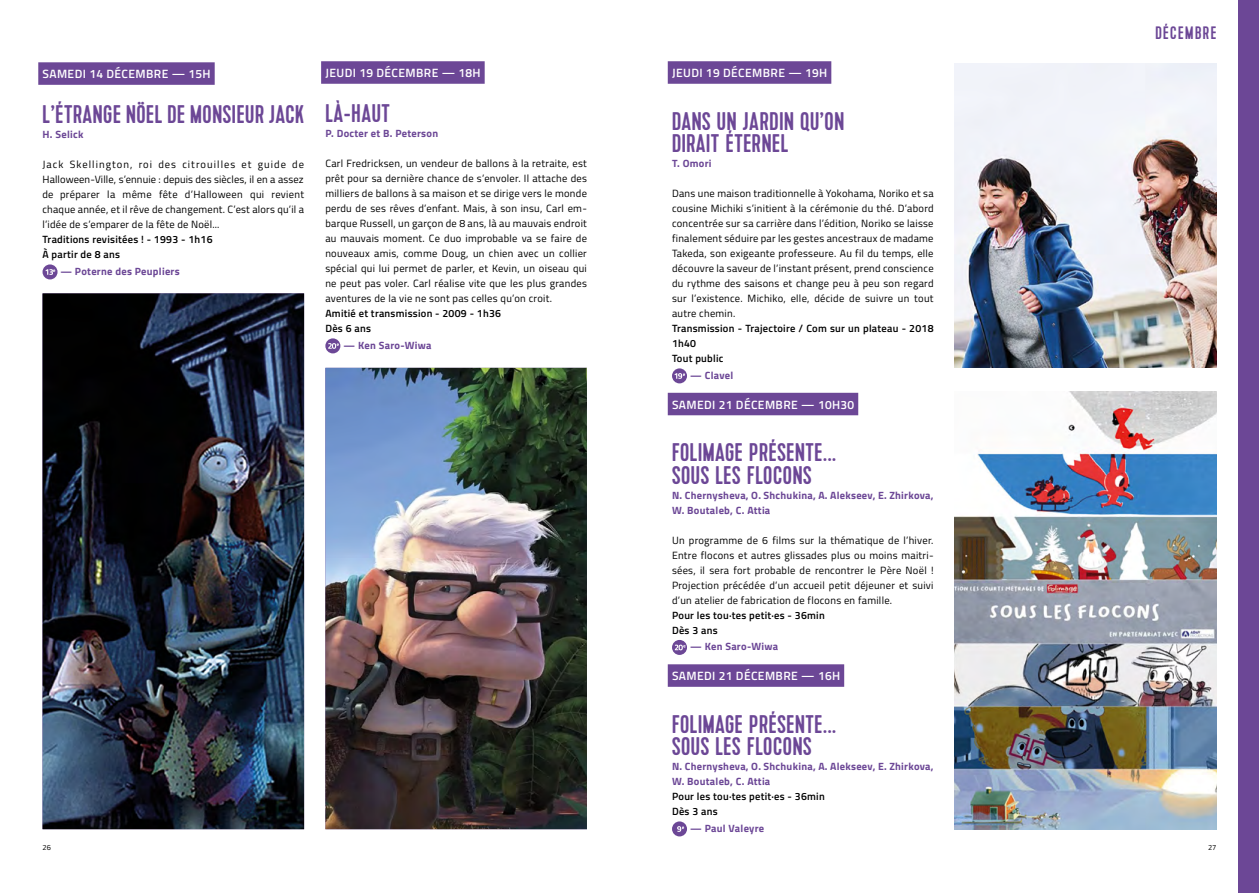
<style>
.page{position:relative;width:1259px;height:893px;background:#fff}
.page>*{position:absolute;margin:0;border:0;box-sizing:border-box;transform-origin:0 0}
.t1{font:25.5px/22.5px "Kapra";letter-spacing:.025em;color:#6c4796}
.t2{font:18px "Kapra";letter-spacing:.08em;color:#6c4796}
.t3{font:600 12px "Titillium Web";letter-spacing:.035em;color:#fff}
.t4{font:10.5px/15px "Titillium Web";letter-spacing:.025em;color:#000;text-align:justify}
.t5{font:700 10.5px/15px "Titillium Web";letter-spacing:.025em;color:#6c4796}
.t6{font:600 10.5px/15px "Titillium Web";letter-spacing:.025em;color:#000}
.t7{font:7.5px "Titillium Web";color:#000}
</style>
<div class="page">
<div style="left:38px;top:62px;width:177px;height:23px;background:#6c4796"></div>
<svg style="left:43px;top:264px;width:15px;height:15px"></svg>
<svg style="left:45px;top:269px;width:10px;height:6px"></svg>
<div style="left:321px;top:61px;width:164px;height:23px;background:#6c4796"></div>
<div style="left:325px;top:338px;width:15px;height:15px;background:#6c4796;border-radius:50%"></div>
<svg style="left:328px;top:343px;width:11px;height:6px"></svg>
<div style="left:668px;top:61px;width:163px;height:23px;background:#6c4796"></div>
<div style="left:668px;top:393px;width:190px;height:22px;background:#6c4796"></div>
<div style="left:668px;top:664px;width:176px;height:23px;background:#6c4796"></div>
<div style="left:672px;top:368px;width:15px;height:15px;background:#6c4796;border-radius:50%"></div>
<svg style="left:674px;top:373px;width:11px;height:6px"></svg>
<svg style="left:672px;top:640px;width:15px;height:15px"></svg>
<svg style="left:675px;top:645px;width:10px;height:5px"></svg>
<div style="left:672px;top:821px;width:15px;height:15px;background:#6c4796;border-radius:50%"></div>
<svg style="left:677px;top:826px;width:7px;height:6px"></svg>
<img style="left:955px;top:64px;width:261px;height:304px">
<img style="left:955px;top:391px;width:261px;height:438px">
<img style="left:325px;top:368px;width:262px;height:461px">
<img style="left:43px;top:293px;width:261px;height:536px">
<div style="left:1237px;top:0;width:22px;height:893px;background:#6c4796"></div>
<p class="t3" style="left:43px;top:65px;width:170px">SAMEDI 14 DÉCEMBRE — 15H</p>
<h1 class="t1" style="left:43px;top:104px;width:263px">L’ÉTRANGE NÖEL DE MONSIEUR JACK</h1>
<p class="t5" style="left:43px;top:127px;width:42px">H. Selick</p>
<p class="t4" style="left:43px;top:157px;width:263px">Jack Skellington, roi des citrouilles et guide de Halloween-Ville, s’ennuie : depuis des siècles, il en a assez de préparer la même fête d’Halloween qui revient chaque année, et il rêve de changement. C’est alors qu’il a l’idée de s’emparer de la fête de Noël...</p>
<p class="t6" style="left:43px;top:232px;width:171px">Traditions revisitées ! - 1993 - 1h16<br>À partir de 8 ans</p>
<p class="t5" style="left:60px;top:263px;width:121px">— Poterne des Peupliers</p>
<p class="t3" style="left:325px;top:64px;width:157px">JEUDI 19 DÉCEMBRE — 18H</p>
<h1 class="t1" style="left:325px;top:103px;width:66px">LÀ-HAUT</h1>
<p class="t5" style="left:325px;top:126px;width:114px">P. Docter et B. Peterson</p>
<p class="t4" style="left:325px;top:156px;width:263px">Carl Fredricksen, un vendeur de ballons à la retraite, est prêt pour sa dernière chance de s’envoler. Il attache des milliers de ballons à sa maison et se dirige vers le monde perdu de ses rêves d’enfant. Mais, à son insu, Carl em&shy;barque Russell, un garçon de 8 ans, là au mauvais endroit au mauvais moment. Ce duo improbable va se faire de nouveaux amis, comme Doug, un chien avec un collier spécial qui lui permet de parler, et Kevin, un oiseau qui ne peut pas voler. Carl réalise vite que les plus grandes aventures de la vie ne sont pas celles qu’on croit.</p>
<p class="t6" style="left:325px;top:306px;width:177px">Amitié et transmission - 2009 - 1h36<br>Dès 6 ans</p>
<p class="t5" style="left:344px;top:337px;width:89px">— Ken Saro-Wiwa</p>
<p class="t3" style="left:672px;top:64px;width:157px">JEUDI 19 DÉCEMBRE — 19H</p>
<h1 class="t1" style="left:672px;top:111px;width:174px">DANS UN JARDIN QU’ON<br>DIRAIT ÉTERNEL</h1>
<p class="t5" style="left:672px;top:156px;width:41px">T. Omori</p>
<p class="t4" style="left:672px;top:186px;width:263px">Dans une maison traditionnelle à Yokohama, Noriko et sa cousine Michiki s’initient à la cérémonie du thé. D’abord concentrée sur sa carrière dans l’édition, Noriko se laisse finalement séduire par les gestes ancestraux de madame Takeda, son exigeante professeure. Au fil du temps, elle découvre la saveur de l’instant présent, prend conscience du rythme des saisons et change peu à peu son regard sur l’existence. Michiko, elle, décide de suivre un tout autre chemin.</p>
<p class="t6" style="left:672px;top:321px;width:263px">Transmission - Trajectoire / Com sur un plateau - 2018<br>1h40<br>Tout public</p>
<p class="t5" style="left:690px;top:367px;width:45px">— Clavel</p>
<p class="t3" style="left:672px;top:396px;width:184px">SAMEDI 21 DÉCEMBRE — 10H30</p>
<h1 class="t1" style="left:672px;top:442px;width:166px">FOLIMAGE PRÉSENTE...<br>SOUS LES FLOCONS</h1>
<p class="t5" style="left:672px;top:487px;width:263px">N. Chernysheva, O. Shchukina, A. Alekseev, E. Zhirkova,<br>W. Boutaleb, C. Attia</p>
<p class="t4" style="left:672px;top:532px;width:263px">Un programme de 6 films sur la thématique de l’hiver.<br>Entre flocons et autres glissades plus ou moins maitri&shy;sées, il sera fort probable de rencontrer le Père Noël !<br>Projection précédée d’un accueil petit déjeuner et suivi d’un atelier de fabrication de flocons en famille.</p>
<p class="t6" style="left:672px;top:607px;width:154px">Pour les tou·tes petit·es - 36min<br>Dès 3 ans</p>
<p class="t5" style="left:690px;top:639px;width:89px">— Ken Saro-Wiwa</p>
<p class="t3" style="left:672px;top:667px;width:170px">SAMEDI 21 DÉCEMBRE — 16H</p>
<h1 class="t1" style="left:672px;top:714px;width:166px">FOLIMAGE PRÉSENTE...<br>SOUS LES FLOCONS</h1>
<p class="t5" style="left:672px;top:759px;width:263px">N. Chernysheva, O. Shchukina, A. Alekseev, E. Zhirkova,<br>W. Boutaleb, C. Attia</p>
<p class="t6" style="left:672px;top:789px;width:154px">Pour les tou·tes petit·es - 36min<br>Dès 3 ans</p>
<p class="t5" style="left:690px;top:820px;width:75px">— Paul Valeyre</p>
<h2 class="t2" style="left:1155px;top:22px;width:63px">DÉCEMBRE</h2>
<p class="t7" style="left:43px;top:842px;width:10px">26</p>
<p class="t7" style="left:1208px;top:842px;width:10px">27</p>
</div>
